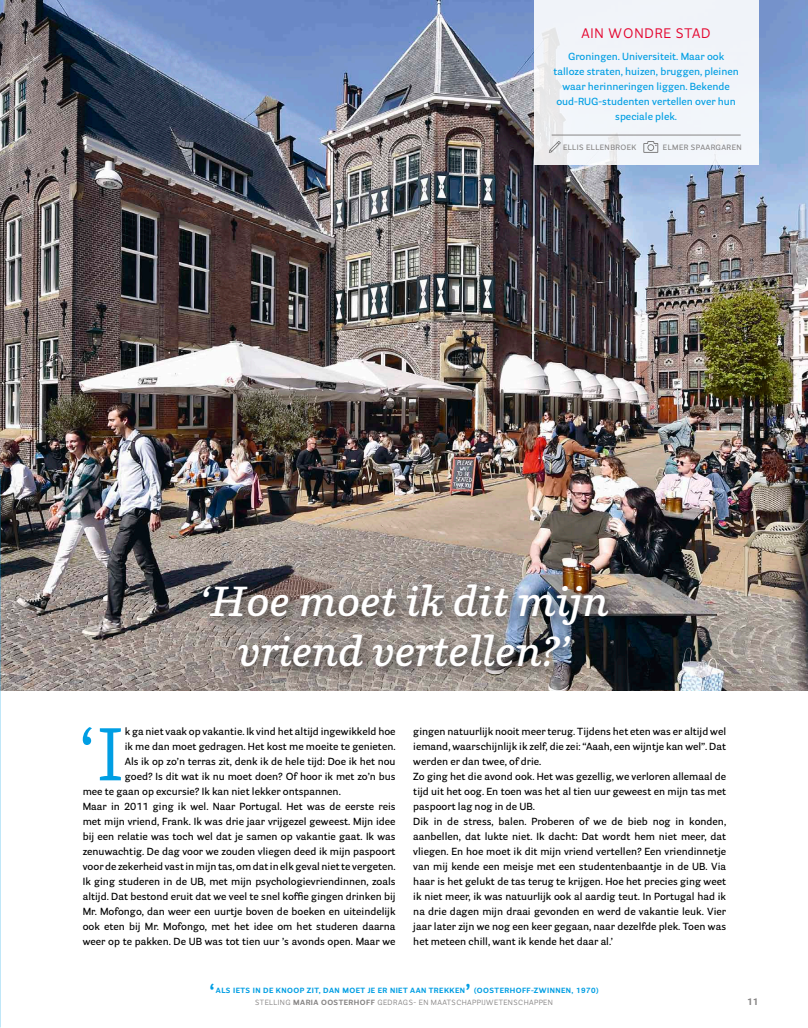
<style>
.page{position:relative;width:808px;height:1028px;background:#fff}
.page>*{position:absolute;margin:0;border:0;box-sizing:border-box;transform-origin:0 0}
.t1{font:74px "Parry";color:#009ee3}
.t2{font:italic 600 41.62px/50px "Parry";color:#fff;text-align:center}
.t3{font:700 20px "Parry Grotesque";color:#009ee3}
.t4{font:13.75px "Parry Grotesque";letter-spacing:.06em;color:#e4032d}
.t5{font:600 10px/15px "Parry Grotesque";color:#000}
.t6{font:600 10px/15px "Parry Grotesque";color:#009ee3;text-align:center}
.t7{font:700 9.38px "Parry Grotesque";color:#878585}
.t8{font:7.5px/12.5px "Parry Grotesque";letter-spacing:.06em;color:#878585}
.t9{font:700 7.5px "Parry Grotesque";letter-spacing:.06em;color:#009ee3}
.t10{font:600 7.5px "Parry Grotesque";letter-spacing:.06em;color:#878585}
.s1{font-weight:700;color:#009ee3}
.s2{font-weight:700}
</style>
<div class="page">
<img style="left:0;top:0;width:808px;height:690px">
<div style="left:534px;top:0;width:224px;height:165px;background:linear-gradient(to right,#eff1f5,#f2f6fc)"></div>
<hr style="left:552px;top:134px;width:189px;height:1px;background:#878585">
<svg style="left:549px;top:141px;width:12px;height:12px"></svg>
<svg style="left:643px;top:141px;width:15px;height:12px"></svg>
<div style="left:196px;top:576px;width:428px;height:107px;background:#000;opacity:.75"></div>
<h3 class="t4" style="left:581px;top:24px;width:131px">AIN WONDRE STAD</h3>
<p class="t6" style="left:553px;top:49px;width:187px">Groningen. Universiteit. Maar ook talloze straten, huizen, bruggen, pleinen waar herinneringen liggen. Bekende oud-RUG-studenten vertellen over hun speciale plek.</p>
<p class="t10" style="left:563px;top:143px;width:75px">ELLIS ELLENBROEK</p>
<p class="t10" style="left:663px;top:143px;width:80px">ELMER SPAARGAREN</p>
<h2 class="t2" style="left:200px;top:575px;width:410px">‘Hoe moet ik dit mijn vriend vertellen?’</h2>
<h1 class="t1" style="left:79px;top:708px;width:47px">‘I</h1>
<p class="t5" style="left:125px;top:724px;width:272px">k ga niet vaak op vakantie. Ik vind het altijd ingewikkeld hoe</p>
<p class="t5" style="left:125px;top:739px;width:272px">ik me dan moet gedragen. Het kost me moeite te genieten.</p>
<p class="t5" style="left:125px;top:754px;width:272px">Als ik op zo’n terras zit, denk ik de hele tijd: Doe ik het nou</p>
<p class="t5" style="left:125px;top:769px;width:272px">goed? Is dit wat ik nu moet doen? Of hoor ik met zo’n bus</p>
<p class="t5" style="left:83px;top:784px;width:260px">mee te gaan op excursie? Ik kan niet lekker ontspannen.</p>
<p class="t5" style="left:83px;top:799px;width:314px">Maar in 2011 ging ik wel. Naar Portugal. Het was de eerste reis</p>
<p class="t5" style="left:83px;top:814px;width:314px">met mijn vriend, Frank. Ik was drie jaar vrijgezel geweest. Mijn idee</p>
<p class="t5" style="left:83px;top:829px;width:314px">bij een relatie was toch wel dat je samen op vakantie gaat. Ik was</p>
<p class="t5" style="left:83px;top:844px;width:314px">zenuwachtig. De dag voor we zouden vliegen deed ik mijn paspoort</p>
<p class="t5" style="left:83px;top:859px;width:314px">voor de zekerheid vast in mijn tas, om dat in elk geval niet te vergeten.</p>
<p class="t5" style="left:83px;top:874px;width:314px">Ik ging studeren in de UB, met mijn psychologievriendinnen, zoals</p>
<p class="t5" style="left:83px;top:889px;width:314px">altijd. Dat bestond eruit dat we veel te snel koffie gingen drinken bij</p>
<p class="t5" style="left:83px;top:904px;width:314px">Mr. Mofongo, dan weer een uurtje boven de boeken en uiteindelijk</p>
<p class="t5" style="left:83px;top:919px;width:314px">ook eten bij Mr. Mofongo, met het idee om het studeren daarna</p>
<p class="t5" style="left:83px;top:934px;width:314px">weer op te pakken. De UB was tot tien uur ’s avonds open. Maar we</p>
<p class="t5" style="left:413px;top:724px;width:314px">gingen natuurlijk nooit meer terug. Tijdens het eten was er altijd wel iemand, waarschijnlijk ik zelf, die zei: “Aaah, een wijntje kan wel”. Dat werden er dan twee, of drie.<br>Zo ging het die avond ook. Het was gezellig, we verloren allemaal de tijd uit het oog. En toen was het al tien uur geweest en mijn tas met paspoort lag nog in de UB.<br>Dik in de stress, balen. Proberen of we de bieb nog in konden, aanbellen, dat lukte niet. Ik dacht: Dat wordt hem niet meer, dat vliegen. En hoe moet ik dit mijn vriend vertellen? Een vriendinnetje van mij kende een meisje met een studentenbaantje in de UB. Via haar is het gelukt de tas terug te krijgen. Hoe het precies ging weet ik niet meer, ik was natuurlijk ook al aardig teut. In Portugal had ik na drie dagen mijn draai gevonden en werd de vakantie leuk. Vier jaar later zijn we nog een keer gegaan, naar dezelfde plek. Toen was het meteen chill, want ik kende het daar al.’</p>
<h3 class="t3" style="left:210px;top:978px;width:7px">‘</h3>
<h3 class="t3" style="left:466px;top:978px;width:7px">’</h3>
<p class="t8" style="left:255px;top:983px;width:345px;text-indent:219px"><span class="s1">(OOSTERHOFF-ZWINNEN, 1970)<br></span>STELLING <span class="s2">MARIA OOSTERHOFF</span> GEDRAGS- EN MAATSCHAPPIJWETENSCHAPPEN</p>
<p class="t9" style="left:216px;top:985px;width:251px">ALS IETS IN DE KNOOP ZIT, DAN MOET JE ER NIET AAN TREKKEN</p>
<p class="t7" style="left:747px;top:996px;width:13px">11</p>
</div>
